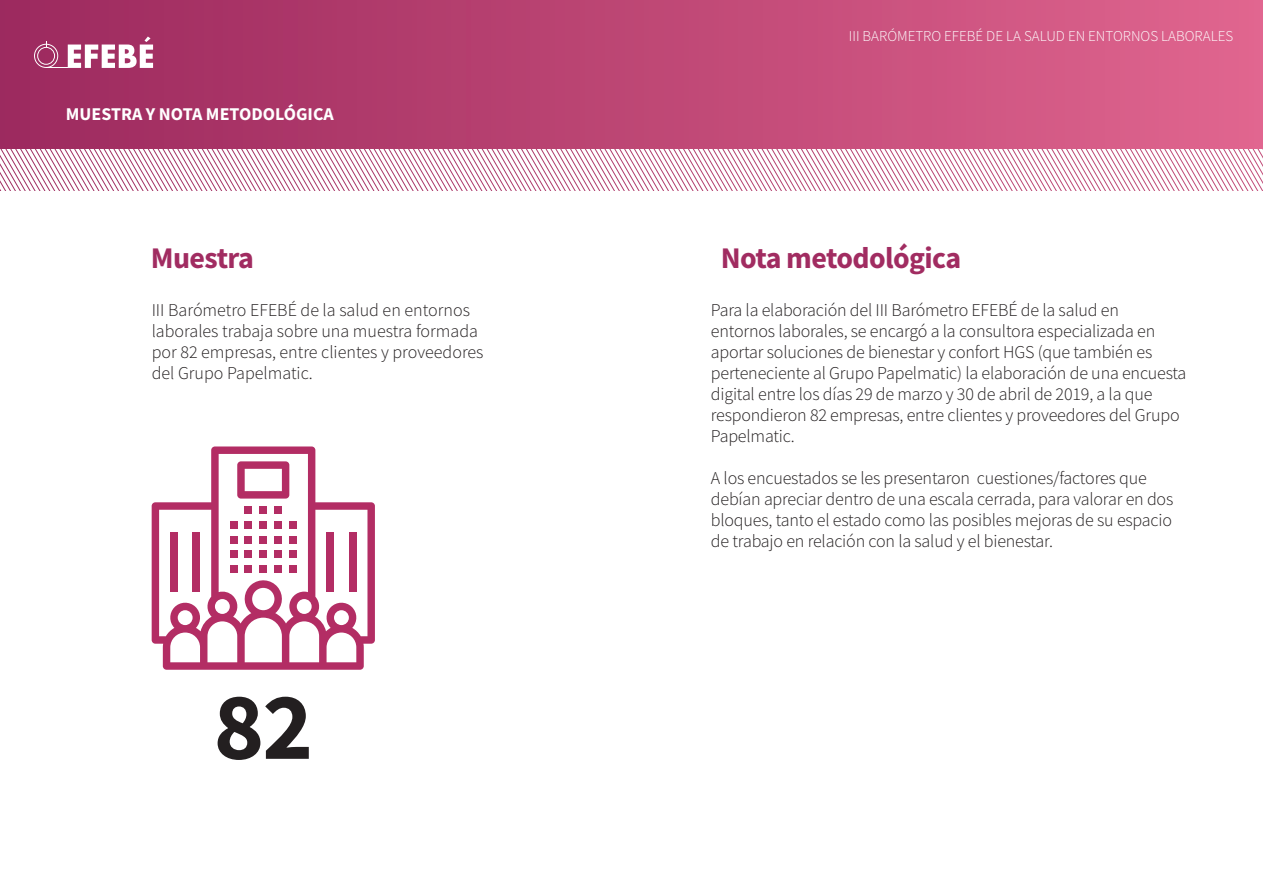
<style>
.page{position:relative;width:1263px;height:893px;background:#fff}
.page>*{position:absolute;margin:0;border:0;box-sizing:border-box;transform-origin:0 0}
.t1{font:700 96px "Source Sans Pro";color:#231f20}
.t2{font:700 30px "Source Sans Pro";letter-spacing:-.02em;color:#a12c61}
.t3{font:300 18px/21px "Source Sans Pro";letter-spacing:-.01em;color:#231f20}
.t4{font:700 18px "Source Sans Pro";color:#fff}
.t5{font:300 15px "Source Sans Pro";color:#fff}
</style>
<div class="page">
<svg style="left:0;top:149px;width:1263px;height:42px"></svg>
<div style="left:0;top:0;width:1263px;height:149px;background:linear-gradient(to right,#9b295d,#e0658e)"></div>
<svg style="left:34px;top:37px;width:119px;height:31px"></svg>
<svg style="left:152px;top:446px;width:223px;height:224px"></svg>
<div style="left:327px;top:532px;width:7px;height:60px;background:#b32d64"></div>
<div style="left:349px;top:532px;width:7px;height:60px;background:#b32d64"></div>
<div style="left:170px;top:532px;width:8px;height:60px;background:#b32d64"></div>
<div style="left:193px;top:532px;width:7px;height:60px;background:#b32d64"></div>
<svg style="left:237px;top:461px;width:52px;height:38px"></svg>
<p class="t4" style="left:66px;top:102px;width:269px">MUESTRA Y NOTA METODOLÓGICA</p>
<h2 class="t2" style="left:151px;top:238px;width:104px">Muestra</h2>
<p class="t3" style="left:152px;top:299px;width:333px">III Barómetro EFEBÉ de la salud en entornos laborales trabaja sobre una muestra formada por 82 empresas, entre clientes y proveedores del Grupo Papelmatic.</p>
<h1 class="t1" style="left:214px;top:662px;width:101px">82</h1>
<p class="t5" style="left:849px;top:27px;width:386px">III BARÓMETRO EFEBÉ DE LA SALUD EN ENTORNOS LABORALES</p>
<h2 class="t2" style="left:721px;top:238px;width:242px">Nota metodológica</h2>
<p class="t3" style="left:711px;top:299px;width:477px">Para la elaboración del III Barómetro EFEBÉ de la salud en entornos laborales, se encargó a la consultora especializada en aportar soluciones de bienestar y confort HGS (que también es perteneciente al Grupo Papelmatic) la elaboración de una encuesta digital entre los días 29 de marzo y 30 de abril de 2019, a la que respondieron 82 empresas, entre clientes y proveedores del Grupo Papelmatic.</p>
<p class="t3" style="left:711px;top:467px;width:464px">A los encuestados se les presentaron cuestiones/factores que debían apreciar dentro de una escala cerrada, para valorar en dos bloques, tanto el estado como las posibles mejoras de su espacio de trabajo en relación con la salud y el bienestar.</p>
</div>
